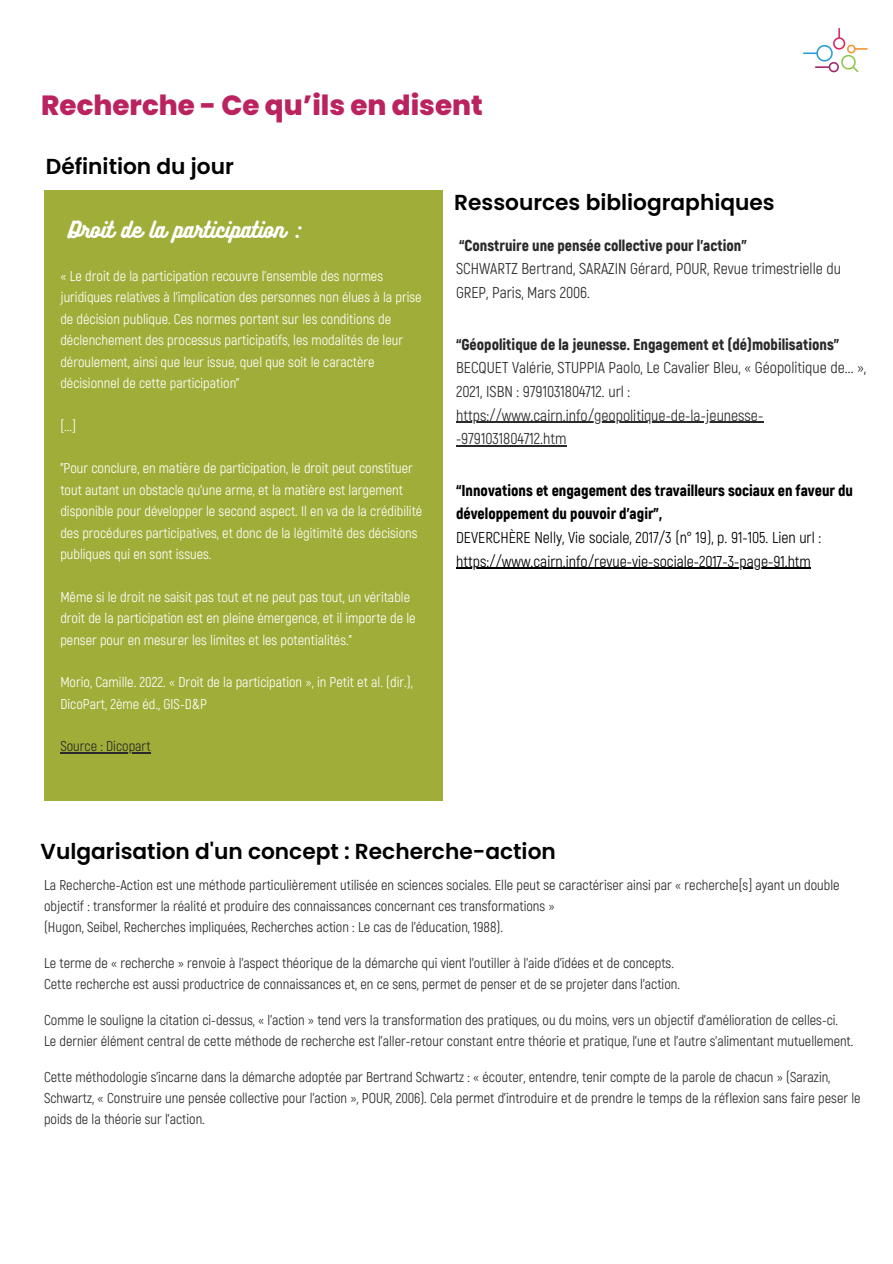
<style>
.page{position:relative;width:893px;height:1264px;background:#fff}
.page>*{position:absolute;margin:0;border:0;box-sizing:border-box;transform-origin:0 0}
.t1{font:800 27.75px "Poppins";color:#ba235f}
.t2{font:600 21.75px "Poppins";color:#000}
.t3{font:20.25px "Bukhari Script";color:#fff}
.t4{font:15.75px/23.7px "Akrobat";color:#2b2a2a}
.t5{font:15.75px "Akrobat";color:#000}
.t6{font:900 15.75px "Akrobat";color:#2b2a2a}
.t7{font:900 15.75px/23.7px "Akrobat";color:#000}
.t8{font:14.25px/21.1px "Akrobat";color:#2b2a2a}
.t9{font:14.25px/21.3px "Akrobat";color:#fff}
</style>
<div class="page">
<div style="left:44px;top:190px;width:398px;height:610px;background:#a0ad38"></div>
<hr style="left:60px;top:752px;width:90px;height:1px;background:#2b2a2a">
<hr style="left:456px;top:421px;width:307px;height:2px;background:#2b2a2a">
<hr style="left:456px;top:445px;width:110px;height:1px;background:#2b2a2a">
<hr style="left:456px;top:567px;width:355px;height:2px;background:#000">
<img style="left:803px;top:28px;width:65px;height:45px">
<p class="t1" style="left:41px;top:86px;width:443px">Recherche - Ce qu’ils en disent</p>
<p class="t2" style="left:46px;top:151px;width:189px">Définition du jour</p>
<h1 class="t3" style="left:68px;top:216px;width:234px">Droit de la participation :</h1>
<h2 class="t9" style="left:60px;top:266px;width:363px">« Le droit de la participation recouvre l’ensemble des normes juridiques relatives à l’implication des personnes non élues à la prise de décision publique. Ces normes portent sur les conditions de déclenchement des processus participatifs, les modalités de leur déroulement, ainsi que leur issue, quel que soit le caractère décisionnel de cette participation"</h2>
<p class="t9" style="left:60px;top:415px;width:17px">[...]</p>
<p class="t9" style="left:60px;top:458px;width:363px">"Pour conclure, en matière de participation, le droit peut constituer tout autant un obstacle qu’une arme, et la matière est largement disponible pour développer le second aspect. Il en va de la crédibilité des procédures participatives, et donc de la légitimité des décisions publiques qui en sont issues.</p>
<p class="t9" style="left:60px;top:586px;width:357px">Même si le droit ne saisit pas tout et ne peut pas tout, un véritable droit de la participation est en pleine émergence, et il importe de le penser pour en mesurer les limites et les potentialités."</p>
<p class="t9" style="left:60px;top:672px;width:354px">Morio, Camille. 2022. « Droit de la participation », in Petit et al. (dir.),<br>DicoPart, 2ème éd., GIS-D&amp;P</p>
<p class="t8" style="left:60px;top:736px;width:92px">Source : Dicopart</p>
<h2 class="t2" style="left:454px;top:187px;width:322px">Ressources bibliographiques</h2>
<p class="t6" style="left:459px;top:236px;width:289px">“Construire une pensée collective pour l’action”</p>
<p class="t4" style="left:456px;top:257px;width:386px">SCHWARTZ Bertrand, SARAZIN Gérard, POUR, Revue trimestrielle du<br>GREP, Paris, Mars 2006.</p>
<p class="t6" style="left:456px;top:335px;width:384px">“Géopolitique de la jeunesse. Engagement et (dé)mobilisations”</p>
<p class="t4" style="left:456px;top:356px;width:411px">BECQUET Valérie, STUPPIA Paolo, Le Cavalier Bleu, « Géopolitique de... »,<br>2021, ISBN : 9791031804712. url :</p>
<p class="t4" style="left:456px;top:404px;width:309px">https://www.cairn.info/geopolitique-de-la-jeunesse--9791031804712.htm</p>
<p class="t7" style="left:456px;top:479px;width:398px">“Innovations et engagement des travailleurs sociaux en faveur du développement du pouvoir d’agir”,</p>
<p class="t5" style="left:456px;top:528px;width:367px">DEVERCHÈRE Nelly, Vie sociale, 2017/3 (n° 19), p. 91-105. Lien url :</p>
<p class="t5" style="left:456px;top:552px;width:356px">https://www.cairn.info/revue-vie-sociale-2017-3-page-91.htm</p>
<p class="t2" style="left:41px;top:836px;width:516px">Vulgarisation d'un concept : Recherche-action</p>
<p class="t8" style="left:44px;top:875px;width:797px">La Recherche-Action est une méthode particulièrement utilisée en sciences sociales. Elle peut se caractériser ainsi par « recherche[s] ayant un double objectif : transformer la réalité et produire des connaissances concernant ces transformations »</p>
<h2 class="t8" style="left:44px;top:917px;width:460px">(Hugon, Seibel, Recherches impliquées, Recherches action : Le cas de l’éducation, 1988).</h2>
<p class="t8" style="left:44px;top:953px;width:631px">Le terme de « recherche » renvoie à l’aspect théorique de la démarche qui vient l’outiller à l’aide d’idées et de concepts.</p>
<p class="t8" style="left:44px;top:974px;width:637px">Cette recherche est aussi productrice de connaissances et, en ce sens, permet de penser et de se projeter dans l’action.</p>
<p class="t8" style="left:44px;top:1009px;width:795px">Comme le souligne la citation ci-dessus, « l’action » tend vers la transformation des pratiques, ou du moins, vers un objectif d’amélioration de celles-ci.</p>
<p class="t8" style="left:44px;top:1031px;width:810px">Le dernier élément central de cette méthode de recherche est l’aller-retour constant entre théorie et pratique, l’une et l’autre s’alimentant mutuellement.</p>
<p class="t8" style="left:44px;top:1066px;width:818px">Cette méthodologie s’incarne dans la démarche adoptée par Bertrand Schwartz : « écouter, entendre, tenir compte de la parole de chacun » (Sarazin,<br>Schwartz, « Construire une pensée collective pour l’action », POUR, 2006). Cela permet d’introduire et de prendre le temps de la réflexion sans faire peser le poids de la théorie sur l’action.</p>
</div>
